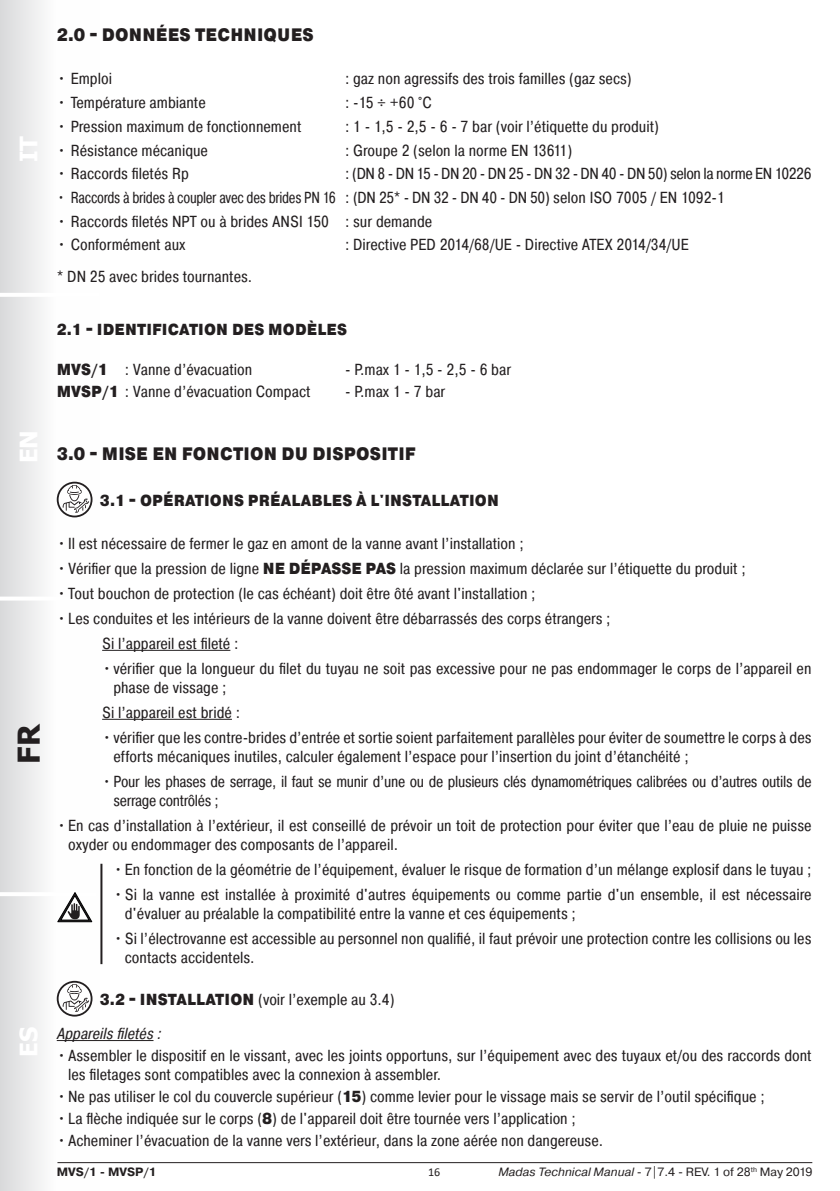
<style>
.page{position:relative;width:840px;height:1191px;background:#fff}
.page>*{position:absolute;margin:0;border:0;box-sizing:border-box;transform-origin:0 0}
.t1{font:700 30px "Tahoma";color:#231f20}
.t2{font:700 24px "Tahoma";color:#fff}
.t3{font:900 18px "Pragmatica Cond";letter-spacing:.01em;color:#231f20}
.t4{font:16px/19.2px "Pragmatica Cond";color:#231f20}
.t5{font:16px/19.2px "Pragmatica Cond";letter-spacing:-.02em;color:#231f20}
.t6{font:16px "Pragmatica Cond";letter-spacing:-.02em;color:#231f20;scale:.9 1}
.t7{font:900 16px "Pragmatica Cond";letter-spacing:.01em;color:#231f20}
.t8{font:16px "Pragmatica Cond";letter-spacing:-.025em;color:#231f20}
.t9{font:italic 16px "Pragmatica Cond";color:#231f20}
.t10{font:12px "Pragmatica";color:#231f20}
.t11{font:700 12px "Pragmatica";color:#231f20}
.t12{font:12px "Calibri";color:#231f20}
.s1{font-weight:900}
.s2{font-style:italic}
</style>
<div class="page">
<div style="left:0;top:0;width:99px;height:1191px;background:linear-gradient(to right,#dfe0e1,#fff)"></div>
<hr style="left:0;top:892px;width:96px;height:4px;background:#fff">
<hr style="left:0;top:596px;width:99px;height:4px;background:#fff">
<hr style="left:0;top:293px;width:99px;height:4px;background:#fff">
<hr style="left:57px;top:1162px;width:754px;height:1px;background:#231f20">
<hr style="left:102px;top:650px;width:128px;height:1px;background:#231f20">
<hr style="left:102px;top:719px;width:130px;height:1px;background:#231f20">
<hr style="left:57px;top:1040px;width:96px;height:1px;background:#231f20">
<svg style="left:57px;top:482px;width:35px;height:35px"></svg>
<svg style="left:59px;top:483px;width:32px;height:32px"></svg>
<svg style="left:63px;top:485px;width:26px;height:28px"></svg>
<svg style="left:57px;top:980px;width:35px;height:36px"></svg>
<svg style="left:59px;top:982px;width:32px;height:32px"></svg>
<svg style="left:63px;top:984px;width:26px;height:27px"></svg>
<hr style="left:100px;top:863px;width:2px;height:101px;background:#231f20">
<svg style="left:58px;top:892px;width:34px;height:29px"></svg>
<h2 class="t2" style="left:12px;top:162px;width:28px;rotate:-90deg">IT</h2>
<h2 class="t2" style="left:12px;top:463px;width:35px;rotate:-90deg">EN</h2>
<h1 class="t1" style="left:8px;top:764px;width:41px;rotate:-90deg">FR</h1>
<h2 class="t2" style="left:12px;top:1056px;width:31px;rotate:-90deg">ES</h2>
<p class="t3" style="left:57px;top:23px;width:258px">2.0 - DONNÉES TECHNIQUES</p>
<p class="t4" style="left:57px;top:69px;width:57px">• Emploi</p>
<p class="t4" style="left:345px;top:69px;width:288px">: gaz non agressifs des trois familles (gaz secs)</p>
<p class="t4" style="left:57px;top:93px;width:150px">• Température ambiante</p>
<p class="t4" style="left:345px;top:93px;width:88px">: -15 ÷ +60 °C</p>
<p class="t4" style="left:57px;top:116px;width:246px">• Pression maximum de fonctionnement</p>
<p class="t4" style="left:345px;top:116px;width:315px">: 1 - 1,5 - 2,5 - 6 - 7 bar (voir l’étiquette du produit)</p>
<p class="t4" style="left:57px;top:140px;width:153px">• Résistance mécanique</p>
<p class="t4" style="left:345px;top:140px;width:228px">: Groupe 2 (selon la norme EN 13611)</p>
<p class="t4" style="left:57px;top:164px;width:133px">• Raccords filetés Rp</p>
<p class="t8" style="left:345px;top:164px;width:467px">: (DN 8 - DN 15 - DN 20 - DN 25 - DN 32 - DN 40 - DN 50) selon la norme EN 10226</p>
<p class="t6" style="left:57px;top:188px;width:743px">• Raccords à brides à coupler avec des brides PN 16 : (DN 25* - DN 32 - DN 40 - DN 50) selon ISO 7005 / EN 1092-1</p>
<p class="t4" style="left:57px;top:212px;width:377px">• Raccords filetés NPT ou à brides ANSI 150 : sur demande</p>
<p class="t4" style="left:57px;top:235px;width:130px">• Conformément aux</p>
<p class="t4" style="left:345px;top:235px;width:345px">: Directive PED 2014/68/UE - Directive ATEX 2014/34/UE</p>
<p class="t4" style="left:57px;top:266px;width:197px">* DN 25 avec brides tournantes.</p>
<p class="t7" style="left:57px;top:319px;width:291px">2.1 - IDENTIFICATION DES MODÈLES</p>
<p class="t4" style="left:57px;top:360px;width:197px"><span class="s1">MVS/1</span> : Vanne d’évacuation</p>
<p class="t4" style="left:345px;top:360px;width:167px">- P.max 1 - 1,5 - 2,5 - 6 bar</p>
<p class="t4" style="left:57px;top:382px;width:255px"><span class="s1">MVSP/1</span> : Vanne d’évacuation Compact</p>
<p class="t4" style="left:345px;top:382px;width:102px">- P.max 1 - 7 bar</p>
<p class="t3" style="left:57px;top:443px;width:360px">3.0 - MISE EN FONCTION DU DISPOSITIF</p>
<p class="t7" style="left:100px;top:490px;width:400px">3.1 - OPÉRATIONS PRÉALABLES À L'INSTALLATION</p>
<p class="t4" style="left:57px;top:534px;width:468px">•Il est nécessaire de fermer le gaz en amont de la vanne avant l’installation ;</p>
<p class="t4" style="left:57px;top:559px;width:690px">•Vérifier que la pression de ligne <span class="s1">NE DÉPASSE PAS</span> la pression maximum déclarée sur l’étiquette du produit ;</p>
<p class="t4" style="left:57px;top:584px;width:480px">•Tout bouchon de protection (le cas échéant) doit être ôté avant l'installation ;</p>
<p class="t4" style="left:57px;top:608px;width:555px">•Les conduites et les intérieurs de la vanne doivent être débarrassés des corps étrangers ;</p>
<p class="t4" style="left:102px;top:633px;width:138px">Si l’appareil est fileté :</p>
<p class="t4" style="left:113px;top:658px;width:699px;text-indent:-11px">•vérifier que la longueur du filet du tuyau ne soit pas excessive pour ne pas endommager le corps de l’appareil en phase de vissage ;</p>
<p class="t4" style="left:102px;top:702px;width:139px">Si l’appareil est bridé :</p>
<p class="t4" style="left:113px;top:727px;width:699px;text-indent:-11px">•vérifier que les contre-brides d’entrée et sortie soient parfaitement parallèles pour éviter de soumettre le corps à des efforts mécaniques inutiles, calculer également l’espace pour l’insertion du joint d’étanchéité ;</p>
<p class="t5" style="left:113px;top:771px;width:699px;text-indent:-11px">•Pour les phases de serrage, il faut se munir d’une ou de plusieurs clés dynamométriques calibrées ou d’autres outils de serrage contrôlés ;</p>
<p class="t4" style="left:68px;top:815px;width:744px;text-indent:-11px">•En cas d’installation à l’extérieur, il est conseillé de prévoir un toit de protection pour éviter que l’eau de pluie ne puisse oxyder ou endommager des composants de l’appareil.</p>
<p class="t4" style="left:113px;top:859px;width:699px">•En fonction de la géométrie de l’équipement, évaluer le risque de formation d’un mélange explosif dans le tuyau ;</p>
<p class="t4" style="left:125px;top:884px;width:687px;text-indent:-11px">•Si la vanne est installée à proximité d'autres équipements ou comme partie d'un ensemble, il est nécessaire d'évaluer au préalable la compatibilité entre la vanne et ces équipements ;</p>
<p class="t4" style="left:125px;top:928px;width:687px;text-indent:-11px">•Si l’électrovanne est accessible au personnel non qualifié, il faut prévoir une protection contre les collisions ou les contacts accidentels.</p>
<p class="t4" style="left:100px;top:990px;width:296px"><span class="s1">3.2 - INSTALLATION</span> (voir l’exemple au 3.4)</p>
<p class="t9" style="left:57px;top:1023px;width:106px">Appareils filetés :</p>
<p class="t4" style="left:68px;top:1045px;width:744px;text-indent:-11px">•Assembler le dispositif en le vissant, avec les joints opportuns, sur l’équipement avec des tuyaux et/ou des raccords dont les filetages sont compatibles avec la connexion à assembler.</p>
<p class="t4" style="left:57px;top:1087px;width:709px">•Ne pas utiliser le col du couvercle supérieur (<span class="s1">15</span>) comme levier pour le vissage mais se servir de l’outil spécifique ;</p>
<p class="t4" style="left:57px;top:1109px;width:520px">•La flèche indiquée sur le corps (<span class="s1">8</span>) de l'appareil doit être tournée vers l’application ;</p>
<p class="t4" style="left:57px;top:1131px;width:547px">•Acheminer l’évacuation de la vanne vers l’extérieur, dans la zone aérée non dangereuse.</p>
<p class="t11" style="left:57px;top:1164px;width:101px">MVS/1 - MVSP/1</p>
<p class="t12" style="left:428px;top:1163px;width:14px">16</p>
<p class="t10" style="left:498px;top:1164px;width:315px"><span class="s2">Madas Technical Manual</span> - 7|7.4 - REV. 1 of 28<sup>th</sup> May 2019</p>
</div>
